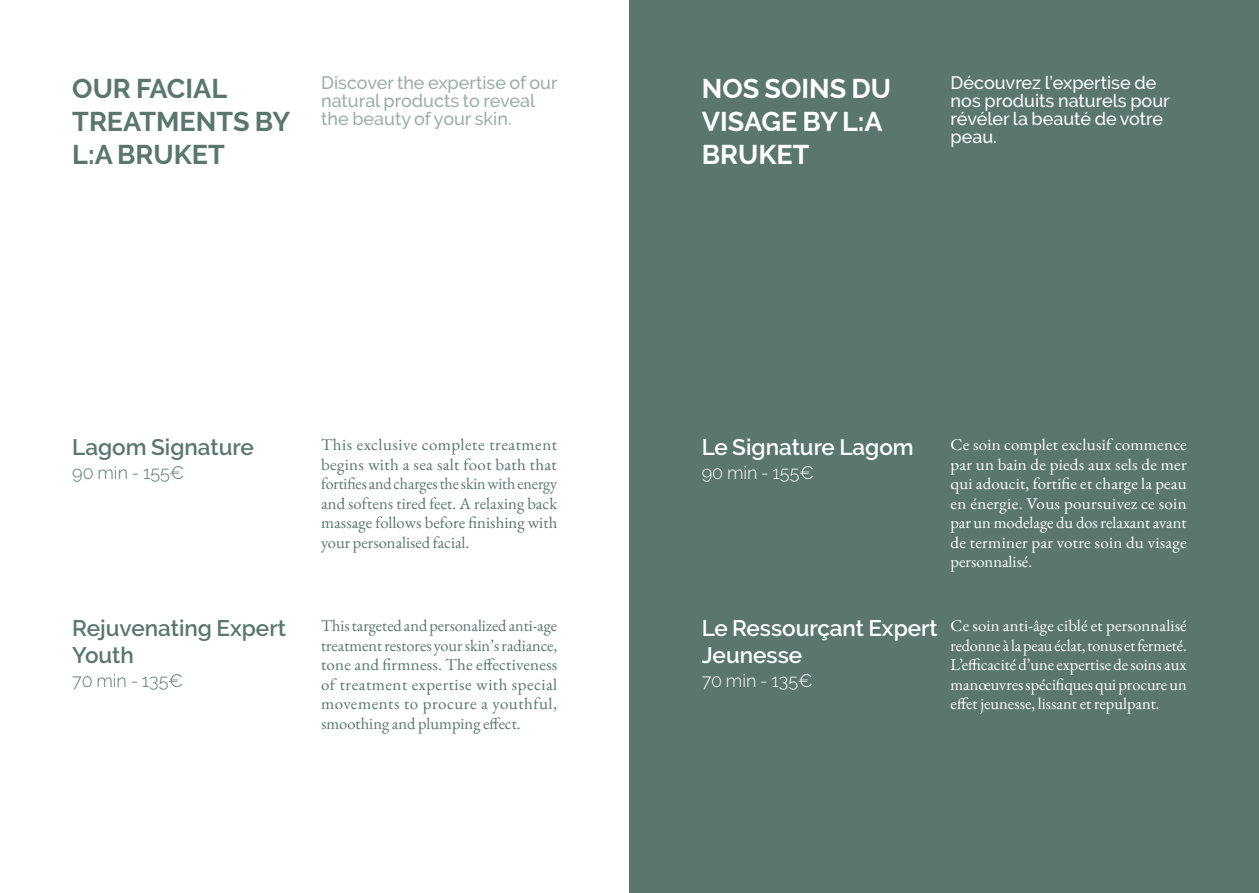
<style>
.page{position:relative;width:1259px;height:893px;background:#fff}
.page>*{position:absolute;margin:0;border:0;box-sizing:border-box;transform-origin:0 0}
.sous-titres{font:700 27px/33px "Raleway";color:#5a766f}
.sous-titres-2{font:700 27px/33px "Raleway";color:#fff}
.corps{font:600 22.5px/27px "Raleway";color:#fff}
.corps-2{font:600 22.5px/27px "Raleway";color:#5a766f}
.sous-titres-3{font:500 18px/18px "Raleway";color:#fff}
.sous-titres-4{font:500 18px/18px "Raleway";color:#9cada9}
.corps-3{font:300 18px "Raleway";color:#fff}
.sous-titres-5{font:300 18px "Raleway";color:#5a766f}
.corps-4{font:16.5px/19.5px "EB Garamond";color:#5a766f;text-align:justify}
.corps-5{font:16.5px/19.5px "EB Garamond";color:#fff;text-align:justify}
</style>
<div class="page">
<div style="left:629px;top:0;width:630px;height:893px;background:#5a766f"></div>
<p class="sous-titres" style="left:72px;top:72px;width:219px">OUR FACIAL<br>TREATMENTS BY<br>L:A BRUKET</p>
<p class="sous-titres-4" style="left:321px;top:74px;width:238px">Discover the expertise of our natural products to reveal the beauty of your skin.</p>
<p class="corps-2" style="left:72px;top:433px;width:183px">Lagom Signature</p>
<p class="sous-titres-5" style="left:72px;top:462px;width:114px">90 min - 155€</p>
<p class="corps-2" style="left:72px;top:614px;width:215px">Rejuvenating Expert<br>Youth</p>
<p class="sous-titres-5" style="left:72px;top:670px;width:112px">70 min - 135€</p>
<p class="corps-4" style="left:321px;top:435px;width:238px">This exclusive complete treatment begins with a sea salt foot bath that fortifies and charges the skin with energy and softens tired feet. A relaxing back massage follows before finishing with your personalised facial.</p>
<p class="corps-4" style="left:321px;top:616px;width:238px">This targeted and personalized anti-age treatment restores your skin’s radiance, tone and firmness. The effectiveness of treatment expertise with special movements to procure a youthful, smoothing and plumping effect.</p>
<p class="sous-titres-2" style="left:702px;top:72px;width:191px">NOS SOINS DU<br>VISAGE BY L:A<br>BRUKET</p>
<p class="sous-titres-3" style="left:950px;top:74px;width:221px">Découvrez l’expertise de nos produits naturels pour révéler la beauté de votre peau.</p>
<p class="corps" style="left:702px;top:433px;width:213px">Le Signature Lagom</p>
<p class="corps-3" style="left:702px;top:462px;width:114px">90 min - 155€</p>
<p class="corps-5" style="left:950px;top:435px;width:238px">Ce soin complet exclusif commence par un bain de pieds aux sels de mer qui adoucit, fortifie et charge la peau en énergie. Vous poursuivez ce soin par un modelage du dos relaxant avant de terminer par votre soin du visage personnalisé.</p>
<p class="corps" style="left:702px;top:614px;width:238px">Le Ressourçant Expert<br>Jeunesse</p>
<p class="corps-3" style="left:702px;top:670px;width:112px">70 min - 135€</p>
<p class="corps-5" style="left:950px;top:616px;width:238px">Ce soin anti-âge ciblé et personnalisé redonne à la peau éclat, tonus et fermeté.<br>L’efficacité d’une expertise de soins aux manœuvres spécifiques qui procure un effet jeunesse, lissant et repulpant.</p>
</div>
